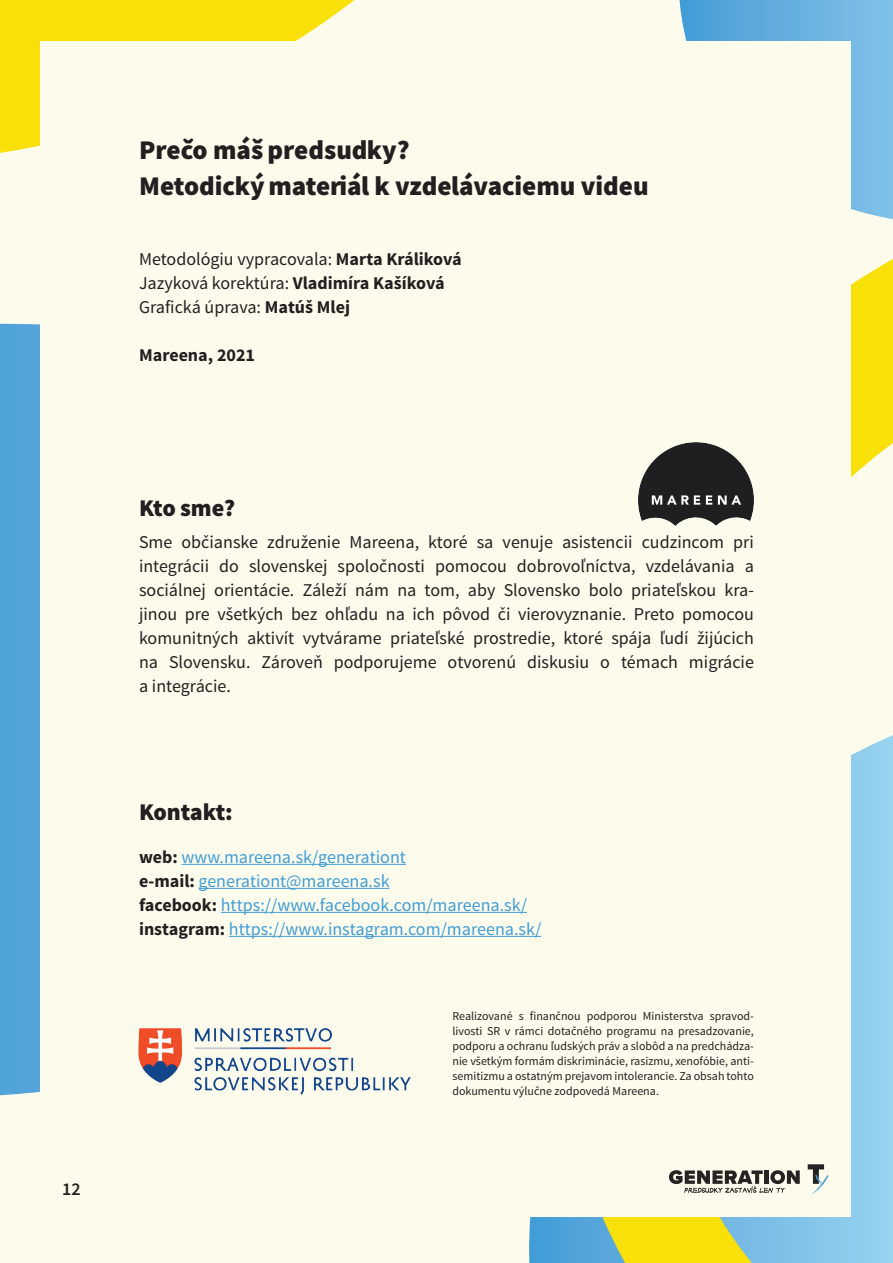
<style>
.page{position:relative;width:893px;height:1263px;background:#fdfbec}
.page>*{position:absolute;margin:0;border:0;box-sizing:border-box;transform-origin:0 0}
.t1{font:27px/36px "Source Sans Variable";color:#231f20}
.t2{font:900 24px "Source Sans Pro";letter-spacing:-.005em;color:#231f20}
.t3{font:18px/24px "Source Sans Pro";color:#231f20}
.t4{font:18px/24px "Source Sans Pro";color:#409dd6}
.t5{font:700 18px "Source Sans Pro";color:#231f20}
.t6{font:600 18px "Source Sans Pro";color:#231f20}
.t7{font:12px/15px "Source Sans Pro";color:#231f20;text-align:justify}
.s1{font-weight:700}
.s2{font-weight:700;color:#231f20}
</style>
<div class="page">
<div style="left:0;top:323px;width:40px;height:773px;background:#52a4d9"></div>
<svg style="left:679px;top:0;width:214px;height:153px;background:#6db4e1"></svg>
<svg style="left:529px;top:153px;width:364px;height:1110px"></svg>
<svg style="left:0;top:0;width:355px;height:153px;background:#f9e219"></svg>
<div style="left:41px;top:41px;width:810px;height:1175px;background:#fdfbec"></div>
<svg style="left:808px;top:1164px;width:20px;height:31px"></svg>
<svg style="left:669px;top:1170px;width:131px;height:23px"></svg>
<hr style="left:182px;top:864px;width:224px;height:1px;background:#409dd6">
<hr style="left:199px;top:888px;width:191px;height:1px;background:#409dd6">
<hr style="left:221px;top:912px;width:306px;height:1px;background:#409dd6">
<hr style="left:229px;top:936px;width:312px;height:1px;background:#409dd6">
<img style="left:138px;top:1028px;width:273px;height:67px">
<img style="left:638px;top:442px;width:116px;height:84px">
<p class="t6" style="left:62px;top:1177px;width:20px">12</p>
<h1 class="t1" style="left:139px;top:133px;width:511px">Prečo máš predsudky?<br>Metodický materiál k vzdelávaciemu videu</h1>
<p class="t3" style="left:139px;top:247px;width:324px">Metodológiu vypracovala: <span class="s1">Marta Králiková<br></span>Jazyková korektúra: <span class="s1">Vladimíra Kašíková<br></span>Grafická úprava: <span class="s1">Matúš Mlej</span></p>
<p class="t5" style="left:139px;top:343px;width:118px">Mareena, 2021</p>
<h2 class="t2" style="left:139px;top:493px;width:98px">Kto sme?</h2>
<p class="t3" style="left:139px;top:530px;width:616px;text-align:justify">Sme občianske združenie Mareena, ktoré sa venuje asistencii cudzincom pri integrácii do slovenskej spoločnosti pomocou dobrovoľníctva, vzdelávania a sociálnej orientácie. Záleží nám na tom, aby Slovensko bolo priateľskou kra&shy;jinou pre všetkých bez ohľadu na ich pôvod či vierovyznanie. Preto pomocou komunitných aktivít vytvárame priateľské prostredie, ktoré spája ľudí žijúcich na Slovensku. Zároveň podporujeme otvorenú diskusiu o témach migrácie a integrácie.</p>
<h2 class="t2" style="left:139px;top:796px;width:95px">Kontakt:</h2>
<p class="t4" style="left:139px;top:845px;width:404px"><span class="s2">web:</span> www.mareena.sk/generationt<br><span class="s2">e-mail:</span> generationt@mareena.sk<br><span class="s2">facebook:</span> https://www.facebook.com/mareena.sk/ <span class="s2">instagram:</span> https://www.instagram.com/mareena.sk/</p>
<p class="t7" style="left:452px;top:1009px;width:303px">Realizované s finančnou podporou Ministerstva spravod&shy;livosti SR v rámci dotačného programu na presadzovanie, podporu a ochranu ľudských práv a slobôd a na predchádza&shy;nie všetkým formám diskriminácie, rasizmu, xenofóbie, anti&shy;semitizmu a ostatným prejavom intolerancie. Za obsah tohto dokumentu výlučne zodpovedá Mareena.</p>
</div>
